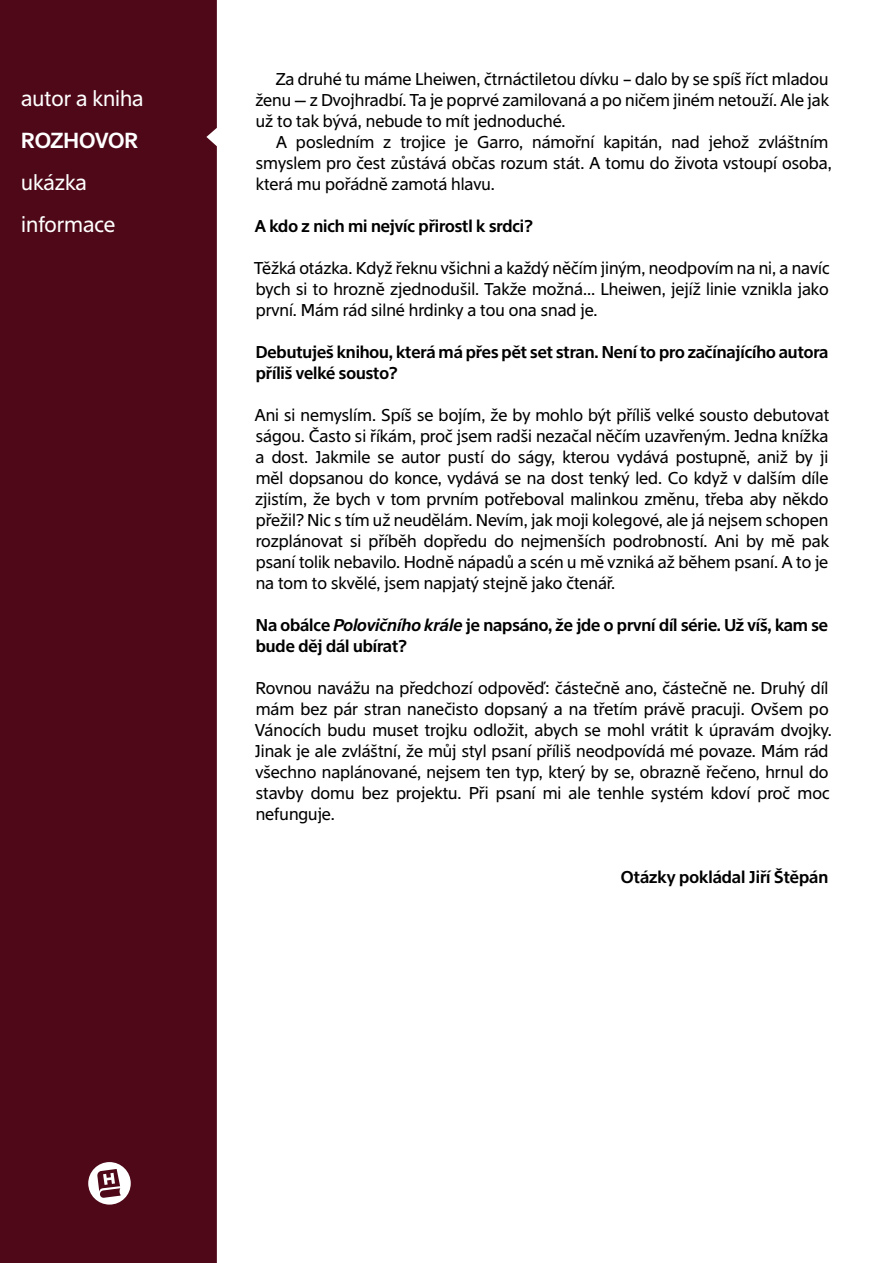
<style>
.page{position:relative;width:893px;height:1263px;background:#fff}
.page>*{position:absolute;margin:0;border:0;box-sizing:border-box;transform-origin:0 0}
.n__obsah{font:21px "Suisse Sign";color:#fff}
.n__obsah-2{font:600 21px "Suisse Sign";letter-spacing:-.005em;color:#fff}
.n__TEXT_DO_BLOKU_BEZ{font:16.5px/21px "Suisse Sign";color:#000;text-align:justify}
.n__TEXT_DO_BLOKU{font:16.5px/21px "Suisse Sign";color:#000;text-align:justify}
.n__OTÁZKA{font:600 16.5px/21px "Suisse Sign";letter-spacing:-.005em;color:#000}
.n__ROZHOVOR_AUTOR{font:600 16.5px "Suisse Sign";color:#000}
.s1{font-style:italic}
</style>
<div class="page">
<div style="left:0;top:0;width:217px;height:1263px;background:#4e0817"></div>
<svg style="left:74px;top:1162px;width:57px;height:42px"></svg>
<p class="n__obsah" style="left:21px;top:86px;width:124px">autor a kniha</p>
<p class="n__obsah-2" style="left:21px;top:128px;width:118px">ROZHOVOR</p>
<p class="n__obsah" style="left:21px;top:170px;width:67px">ukázka</p>
<p class="n__obsah" style="left:21px;top:212px;width:96px">informace</p>
<p class="n__TEXT_DO_BLOKU" style="left:255px;top:69px;width:575px;text-indent:20px">Za druhé tu máme Lheiwen, čtrnáctiletou dívku – dalo by se spíš říct mladou ženu — z Dvojhradbí. Ta je poprvé zamilovaná a po ničem jiném netouží. Ale jak už to tak bývá, nebude to mít jednoduché.</p>
<p class="n__TEXT_DO_BLOKU" style="left:256px;top:132px;width:577px;text-align:left;text-indent:20px">A posledním z trojice je Garro, námořní kapitán, nad jehož zvláštním smyslem pro čest zůstává občas rozum stát. A tomu do života vstoupí osoba, která mu pořádně zamotá hlavu.</p>
<p class="n__OTÁZKA" style="left:255px;top:216px;width:279px">A kdo z nich mi nejvíc přirostl k srdci?</p>
<p class="n__TEXT_DO_BLOKU_BEZ" style="left:254px;top:258px;width:577px">Těžká otázka. Když řeknu všichni a každý něčím jiným, neodpovím na ni, a navíc bych si to hrozně zjednodušil. Takže možná… Lheiwen, jejíž linie vznikla jako první. Mám rád silné hrdinky a tou ona snad je.</p>
<p class="n__OTÁZKA" style="left:256px;top:342px;width:574px">Debutuješ knihou, která má přes pět set stran. Není to pro začínajícího autora příliš velké sousto?</p>
<p class="n__TEXT_DO_BLOKU_BEZ" style="left:255px;top:405px;width:576px">Ani si nemyslím. Spíš se bojím, že by mohlo být příliš velké sousto debutovat ságou. Často si říkám, proč jsem radši nezačal něčím uzavřeným. Jedna knížka a dost. Jakmile se autor pustí do ságy, kterou vydává postupně, aniž by ji měl dopsanou do konce, vydává se na dost tenký led. Co když v dalším díle zjistím, že bych v tom prvním potřeboval malinkou změnu, třeba aby někdo přežil? Nic s tím už neudělám. Nevím, jak moji kolegové, ale já nejsem schopen rozplánovat si příběh dopředu do nejmenších podrobností. Ani by mě pak psaní tolik nebavilo. Hodně nápadů a scén u mě vzniká až během psaní. A to je na tom to skvělé, jsem napjatý stejně jako čtenář.</p>
<p class="n__OTÁZKA" style="left:256px;top:615px;width:574px">Na obálce <span class="s1">Polovičního krále</span> je napsáno, že jde o první díl série. Už víš, kam se bude děj dál ubírat?</p>
<p class="n__TEXT_DO_BLOKU_BEZ" style="left:255px;top:678px;width:578px;text-align:left">Rovnou navážu na předchozí odpověď: částečně ano, částečně ne. Druhý díl mám bez pár stran nanečisto dopsaný a na třetím právě pracuji. Ovšem po Vánocích budu muset trojku odložit, abych se mohl vrátit k úpravám dvojky.<br>Jinak je ale zvláštní, že můj styl psaní příliš neodpovídá mé povaze. Mám rád všechno naplánované, nejsem ten typ, který by se, obrazně řečeno, hrnul do stavby domu bez projektu. Při psaní mi ale tenhle systém kdoví proč moc nefunguje.</p>
<p class="n__ROZHOVOR_AUTOR" style="left:621px;top:867px;width:209px">Otázky pokládal Jiří Štěpán</p>
</div>
